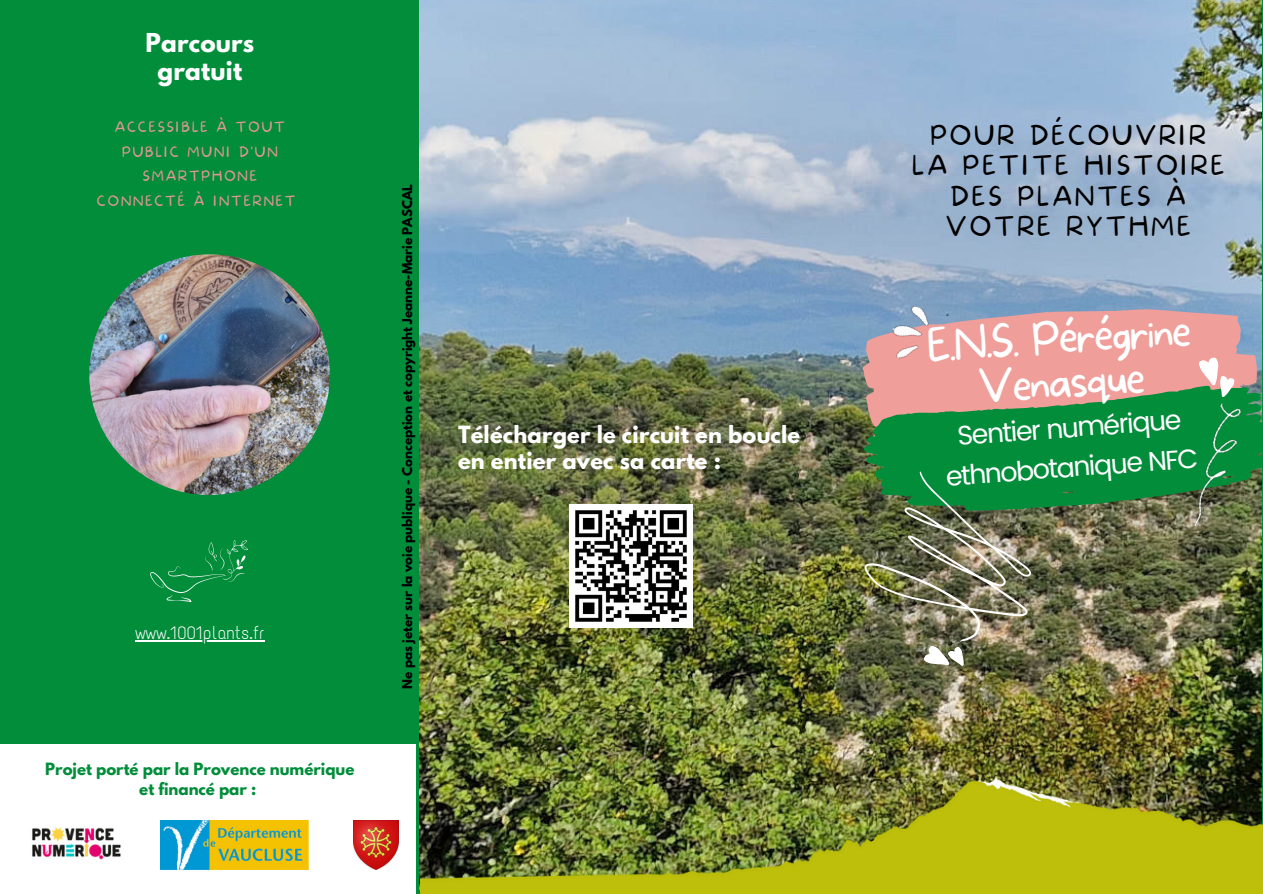
<style>
.page{position:relative;width:1263px;height:894px;background:#fff}
.page>*{position:absolute;margin:0;border:0;box-sizing:border-box;transform-origin:0 0}
.t1{font:100 43.5px/44px "More Sugar";color:#fff;text-align:center}
.t2{font:27px/39.3px "Poppins";color:#fff;text-align:center}
.t3{font:100 25.5px/30.3px "More Sugar";letter-spacing:.11em;color:#000;text-align:center}
.t4{font:700 23.1px/28px "League Spartan";letter-spacing:.01em;color:#fff;text-align:center}
.t5{font:700 21px/25.8px "League Spartan";letter-spacing:.01em;color:#fff}
.t6{font:18px "Text Me One";color:#fff}
.t7{font:700 15px/20.2px "League Spartan";color:#018d3a;text-align:center}
.t8{font:100 13.35px/24.6px "More Sugar";letter-spacing:.14em;color:#e49793;text-align:center}
.t9{font:700 12px "League Spartan";color:#000}
</style>
<div class="page">
<div style="left:0;top:0;width:1263px;height:893px;background:#018d3a"></div>
<img style="left:419px;top:0;width:843px;height:889px">
<svg style="left:857px;top:283px;width:405px;height:181px;fill:#ef9e9a"></svg>
<svg style="left:859px;top:362px;width:403px;height:174px"></svg>
<svg style="left:1198px;top:356px;width:37px;height:43px"></svg>
<img style="left:1187px;top:403px;width:59px;height:127px">
<img style="left:883px;top:301px;width:55px;height:65px">
<img style="left:849px;top:464px;width:215px;height:208px">
<div style="left:0;top:743px;width:415px;height:150px;background:#fff"></div>
<img style="left:161px;top:820px;width:147px;height:49px">
<img style="left:353px;top:820px;width:45px;height:49px">
<img style="left:89px;top:254px;width:241px;height:241px;border-radius:50%">
<img style="left:32px;top:827px;width:89px;height:33px">
<img style="left:570px;top:504px;width:122px;height:123px">
<img style="left:150px;top:540px;width:99px;height:63px">
<img style="left:421px;top:776px;width:842px;height:116px">
<hr style="left:135px;top:640px;width:129px;height:1px;background:#fff">
<h3 class="t4" style="left:145px;top:32px;width:110px">Parcours gratuit</h3>
<p class="t8" style="left:97px;top:115px;width:200px">ACCESSIBLE À TOUT<br>PUBLIC MUNI D'UN<br>SMARTPHONE<br>CONNECTÉ À INTERNET</p>
<h3 class="t6" style="left:135px;top:621px;width:131px">www.1001plants.fr</h3>
<p class="t7" style="left:45px;top:760px;width:311px">Projet porté par la Provence numérique et financé par :</p>
<p class="t9" style="left:401px;top:688px;width:506px;rotate:-90deg">Ne pas jeter sur la voie publique - Conception et copyright Jeanne-Marie PASCAL</p>
<h3 class="t5" style="left:458px;top:424px;width:344px">Télécharger le circuit en boucle en entier avec sa carte :</h3>
<h3 class="t3" style="left:912px;top:121px;width:314px">POUR DÉCOUVRIR<br>LA PETITE HISTOIRE<br>DES PLANTES À<br>VOTRE RYTHME</h3>
<h1 class="t1" style="left:926px;top:325px;width:266px;rotate:-3deg">E.N.S. Pérégrine<br>Venasque</h1>
<h2 class="t2" style="left:942px;top:417px;width:255px;rotate:-4deg">Sentier numérique ethnobotanique NFC</h2>
</div>
